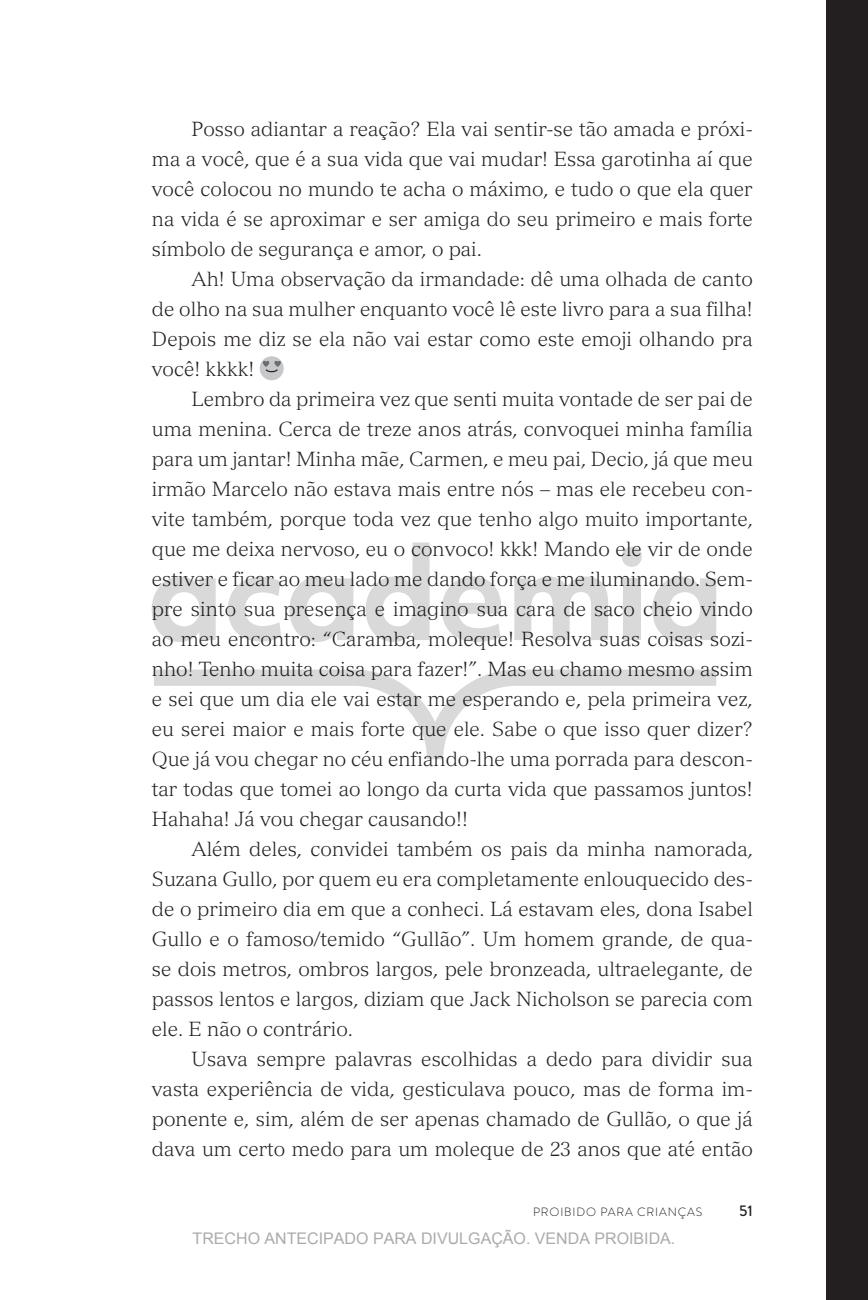
<style>
.page{position:relative;width:868px;height:1300px;background:#fff}
.page>*{position:absolute;margin:0;border:0;box-sizing:border-box;transform-origin:0 0}
.t1{font:300 20px/30px "Versailles LT Std";color:#231f20;text-align:justify}
.t2{font:16px "Arial";color:#ababab}
.t3{font:500 15px "Brandon Text";color:#231f20}
.t4{font:300 12px "Brandon Text";letter-spacing:.07em;color:#231f20}
</style>
<div class="page">
<div style="left:827px;top:0;width:41px;height:1300px;background:#231f20"></div>
<div style="left:259px;top:356px;width:25px;height:24px;background:#c7c8ca;border-radius:50%"></div>
<svg style="left:263px;top:361px;width:18px;height:12px"></svg>
<svg style="left:154px;top:670px;width:562px;height:89px"></svg>
<svg style="left:152px;top:576px;width:64px;height:66px"></svg>
<svg style="left:228px;top:577px;width:53px;height:65px"></svg>
<svg style="left:289px;top:576px;width:64px;height:66px"></svg>
<svg style="left:366px;top:542px;width:64px;height:100px"></svg>
<svg style="left:442px;top:576px;width:59px;height:66px"></svg>
<svg style="left:514px;top:576px;width:94px;height:64px"></svg>
<svg style="left:622px;top:547px;width:20px;height:20px"></svg>
<div style="left:623px;top:578px;width:17px;height:62px;background:#d9d9d9"></div>
<svg style="left:652px;top:576px;width:64px;height:66px"></svg>
<p class="t1" style="left:152px;top:114px;width:603px;text-indent:40px">Posso adiantar a reação? Ela vai sentir-‑ se tão amada e próxi&shy;ma a você, que é a sua vida que vai mudar! Essa garotinha aí que você colocou no mundo te acha o máximo, e tudo o que ela quer na vida é se aproximar e ser amiga do seu primeiro e mais forte símbolo de segurança e amor, o pai.</p>
<p class="t1" style="left:152px;top:264px;width:602px;text-indent:40px">Ah! Uma observação da irmandade: dê uma olhada de canto de olho na sua mulher enquanto você lê este livro para a sua filha!<br>Depois me diz se ela não vai estar como este emoji olhando pra você! kkkk!</p>
<p class="t1" style="left:152px;top:384px;width:603px;text-indent:40px">Lembro da primeira vez que senti muita vontade de ser pai de uma menina. Cerca de treze anos atrás, convoquei minha família para um jantar! Minha mãe, Carmen, e meu pai, Decio, já que meu irmão Marcelo não estava mais entre nós – mas ele recebeu con&shy;vite também, porque toda vez que tenho algo muito importante, que me deixa nervoso, eu o convoco! kkk! Mando ele vir de onde estiver e ficar ao meu lado me dando força e me iluminando. Sem&shy;pre sinto sua presença e imagino sua cara de saco cheio vindo ao meu encontro: “Caramba, moleque! Resolva suas coisas sozi&shy;nho! Tenho muita coisa para fazer!”. Mas eu chamo mesmo assim e sei que um dia ele vai estar me esperando e, pela primeira vez, eu serei maior e mais forte que ele. Sabe o que isso quer dizer?<br>Que já vou chegar no céu enfiando-‑lhe uma porrada para descon&shy;tar todas que tomei ao longo da curta vida que passamos juntos!<br>Hahaha! Já vou chegar causando!!</p>
<p class="t1" style="left:152px;top:834px;width:602px;text-indent:40px">Além deles, convidei também os pais da minha namorada, Suzana Gullo, por quem eu era completamente enlouquecido des&shy;de o primeiro dia em que a conheci. Lá estavam eles, dona Isabel Gullo e o famoso/temido “Gullão”. Um homem grande, de qua&shy;se dois metros, ombros largos, pele bronzeada, ultraelegante, de passos lentos e largos, diziam que Jack Nicholson se parecia com ele. E não o contrário.</p>
<p class="t1" style="left:152px;top:1044px;width:602px;text-indent:40px">Usava sempre palavras escolhidas a dedo para dividir sua vasta experiência de vida, gesticulava pouco, mas de forma im&shy;ponente e, sim, além de ser apenas chamado de Gullão, o que já dava um certo medo para um moleque de 23 anos que até então</p>
<p class="t4" style="left:533px;top:1204px;width:171px">PROIBIDO PARA CRIANÇAS</p>
<p class="t3" style="left:739px;top:1201px;width:15px">51</p>
<p class="t2" style="left:193px;top:1228px;width:484px">TRECHO ANTECIPADO PARA DIVULGAÇÃO. VENDA PROIBIDA.</p>
</div>
